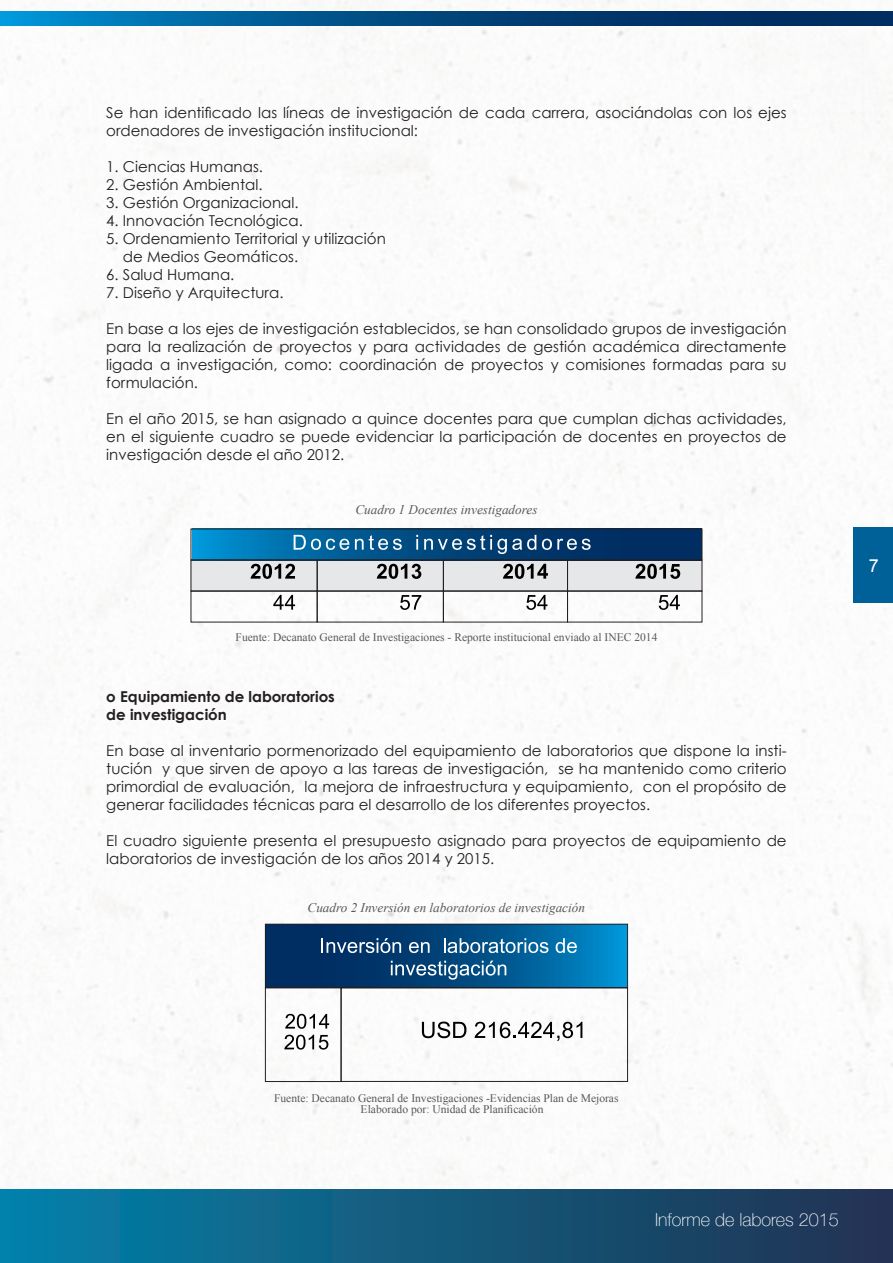
<style>
.page{position:relative;width:893px;height:1263px;background:#fff}
.page>*{position:absolute;margin:0;border:0;box-sizing:border-box;transform-origin:0 0}
.t1{font:100 18px "Helvetica Neue";color:#fff}
.t2{font:18px "Arial";color:#fff}
.t3{font:15px/18px "Century Gothic";color:#231f20}
.t4{font:700 15px/18px "Century Gothic";color:#231f20}
.t5{font:italic 13.2px "Times New Roman";color:#57585a}
.t6{font:11.55px/11.6px "Times New Roman";color:#57585a}
</style>
<div class="page">
<img style="left:0;top:0;width:892px;height:1190px">
<div style="left:0;top:1190px;width:893px;height:73px;background:linear-gradient(to right,#0481a9,#223150)"></div>
<div style="left:853px;top:527px;width:40px;height:75px;background:#006199"></div>
<svg style="left:0;top:11px;width:893px;height:14px;background:#004e86"></svg>
<div style="left:191px;top:560px;width:511px;height:31px;background:#e6e7e9"></div>
<svg style="left:193px;top:531px;width:507px;height:27px;background:#00518a"></svg>
<svg style="left:294px;top:535px;width:55px;height:15px"></svg>
<svg style="left:355px;top:535px;width:47px;height:15px"></svg>
<svg style="left:416px;top:535px;width:2px;height:15px"></svg>
<svg style="left:424px;top:535px;width:112px;height:19px;background:#32648f"></svg>
<svg style="left:542px;top:539px;width:49px;height:11px"></svg>
<div style="left:191px;top:529px;width:511px;height:31px;border:1px solid #231f20"></div>
<svg style="left:251px;top:564px;width:44px;height:15px"></svg>
<div style="left:191px;top:560px;width:126px;height:31px;border:1px solid #231f20"></div>
<svg style="left:377px;top:564px;width:44px;height:15px"></svg>
<div style="left:317px;top:560px;width:127px;height:31px;border:1px solid #231f20"></div>
<svg style="left:503px;top:564px;width:45px;height:15px"></svg>
<div style="left:443px;top:560px;width:125px;height:31px;border:1px solid #231f20"></div>
<svg style="left:635px;top:564px;width:45px;height:15px"></svg>
<div style="left:567px;top:560px;width:135px;height:31px;border:1px solid #231f20"></div>
<svg style="left:273px;top:595px;width:22px;height:15px"></svg>
<div style="left:191px;top:591px;width:126px;height:31px;border:1px solid #231f20"></div>
<svg style="left:400px;top:595px;width:21px;height:15px"></svg>
<div style="left:317px;top:591px;width:127px;height:31px;border:1px solid #231f20"></div>
<svg style="left:526px;top:595px;width:21px;height:15px"></svg>
<div style="left:443px;top:591px;width:125px;height:31px;border:1px solid #231f20"></div>
<svg style="left:659px;top:595px;width:21px;height:15px"></svg>
<div style="left:567px;top:591px;width:135px;height:31px;border:1px solid #231f20"></div>
<svg style="left:284px;top:1035px;width:44px;height:15px"></svg>
<svg style="left:267px;top:926px;width:359px;height:60px;background:#005088"></svg>
<svg style="left:321px;top:938px;width:80px;height:15px"></svg>
<svg style="left:409px;top:942px;width:21px;height:11px"></svg>
<svg style="left:444px;top:938px;width:104px;height:15px"></svg>
<svg style="left:556px;top:938px;width:21px;height:15px"></svg>
<svg style="left:391px;top:960px;width:115px;height:20px;background:#3c7199"></svg>
<div style="left:265px;top:924px;width:363px;height:64px;border:1px solid #231f20"></div>
<svg style="left:285px;top:1014px;width:44px;height:15px"></svg>
<div style="left:265px;top:987px;width:76px;height:95px;border:1px solid #231f20"></div>
<div style="left:341px;top:987px;width:287px;height:95px;border:1px solid #231f20"></div>
<svg style="left:422px;top:1021px;width:44px;height:17px"></svg>
<svg style="left:475px;top:1022px;width:107px;height:19px"></svg>
<p class="t3" style="left:106px;top:103px;width:682px">Se han identificado las líneas de investigación de cada carrera, asociándolas con los ejes ordenadores de investigación institucional:</p>
<p class="t3" style="left:106px;top:157px;width:158px">1. Ciencias Humanas.</p>
<p class="t3" style="left:106px;top:175px;width:158px">2. Gestión Ambiental.</p>
<p class="t3" style="left:106px;top:193px;width:194px">3. Gestión Organizacional.</p>
<p class="t3" style="left:106px;top:211px;width:198px">4. Innovación Tecnológica.</p>
<p class="t3" style="left:123px;top:229px;width:264px;text-indent:-17px">5. Ordenamiento Territorial y utilización de Medios Geomáticos.</p>
<p class="t3" style="left:106px;top:265px;width:130px">6. Salud Humana.</p>
<p class="t3" style="left:106px;top:283px;width:179px">7. Diseño y Arquitectura.</p>
<p class="t3" style="left:106px;top:319px;width:682px;text-align:justify">En base a los ejes de investigación establecidos, se han consolidado grupos de investigación para la realización de proyectos y para actividades de gestión académica directamente ligada a investigación, como: coordinación de proyectos y comisiones formadas para su formulación.</p>
<p class="t3" style="left:106px;top:409px;width:682px;text-align:justify">En el año 2015, se han asignado a quince docentes para que cumplan dichas actividades, en el siguiente cuadro se puede evidenciar la participación de docentes en proyectos de investigación desde el año 2012.</p>
<p class="t5" style="left:355px;top:501px;width:183px">Cuadro 1 Docentes investigadores</p>
<p class="t6" style="left:236px;top:631px;width:423px">Fuente: Decanato General de Investigaciones - Reporte institucional enviado al INEC 2014</p>
<p class="t4" style="left:106px;top:687px;width:230px">o Equipamiento de laboratorios de investigación</p>
<p class="t3" style="left:106px;top:741px;width:682px;text-align:justify">En base al inventario pormenorizado del equipamiento de laboratorios que dispone la insti&shy;tución y que sirven de apoyo a las tareas de investigación, se ha mantenido como criterio primordial de evaluación, la mejora de infraestructura y equipamiento, con el propósito de generar facilidades técnicas para el desarrollo de los diferentes proyectos.</p>
<p class="t3" style="left:106px;top:831px;width:682px">El cuadro siguiente presenta el presupuesto asignado para proyectos de equipamiento de laboratorios de investigación de los años 2014 y 2015.</p>
<p class="t5" style="left:308px;top:898px;width:279px">Cuadro 2 Inversión en laboratorios de investigación</p>
<p class="t2" style="left:869px;top:554px;width:12px">7</p>
<p class="t6" style="left:361px;top:1092px;width:259px;text-indent:-87px">Fuente: Decanato General de Investigaciones -Evidencias Plan de Mejoras<br>Elaborado por: Unidad de Planificación</p>
<p class="t1" style="left:655px;top:1206px;width:185px">Informe de labores 2015</p>
</div>
